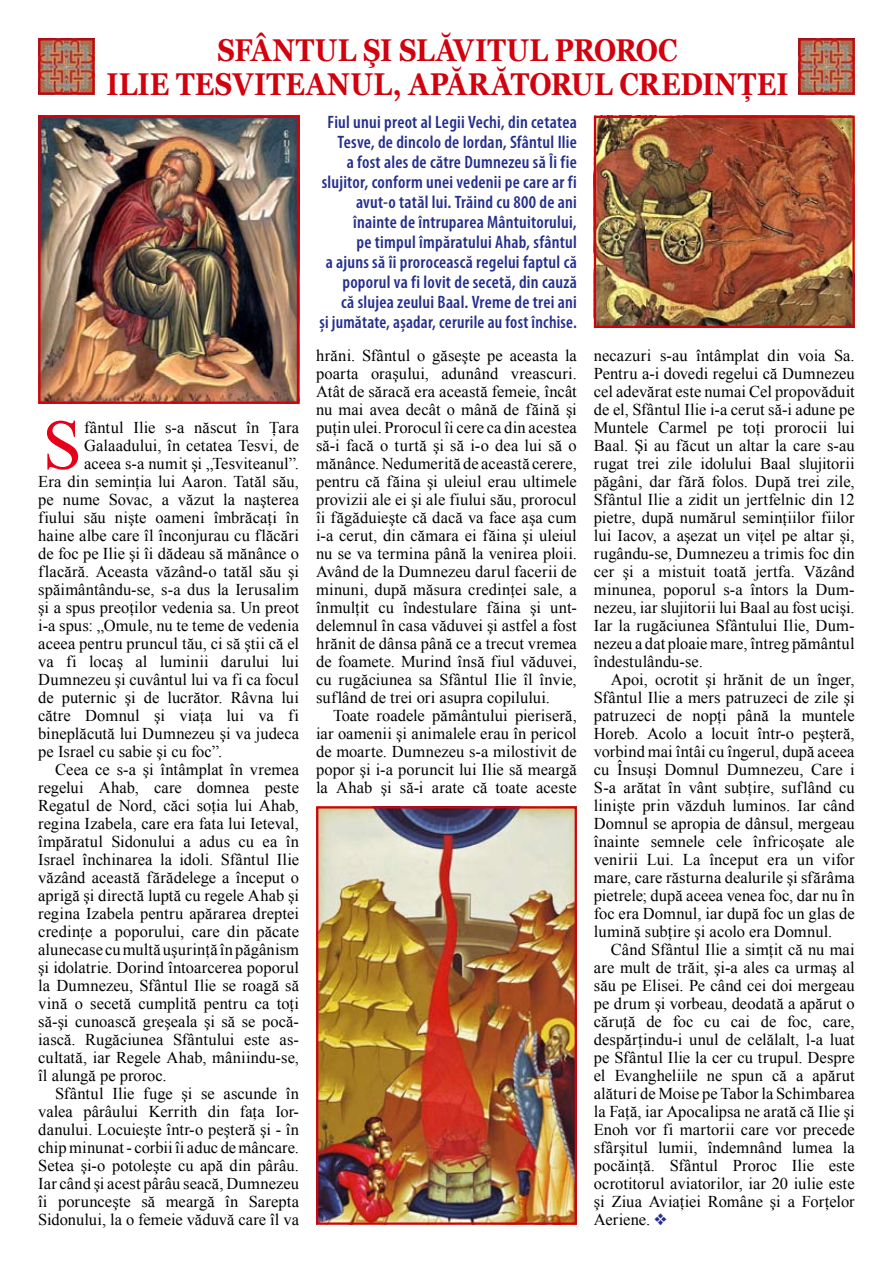
<style>
.page{position:relative;width:893px;height:1263px;background:#fff}
.page>*{position:absolute;margin:0;border:0;box-sizing:border-box;transform-origin:0 0}
.t1{font:70.8px "Times New Roman";color:#e60019}
.t2{font:700 31.5px/34.5px "Georgia";letter-spacing:.015em;color:#d1010e;text-align:center;scale:.86 1}
.t3{font:600 condensed 18px/20px "Myriad Pro";letter-spacing:.015em;color:#242f8d;text-align:right}
.t4{font:16.5px/18px "Times New Roman";letter-spacing:.005em;color:#000;text-align:justify}
.s1{color:#242f8d}
</style>
<div class="page">
<img style="left:41px;top:41px;width:51px;height:51px">
<div style="left:38px;top:38px;width:57px;height:57px;border:2px solid #d1010e"></div>
<img style="left:801px;top:41px;width:51px;height:51px">
<div style="left:798px;top:38px;width:57px;height:57px;border:2px solid #d1010e"></div>
<img style="left:41px;top:119px;width:255px;height:282px">
<div style="left:38px;top:116px;width:261px;height:288px;border:2px solid #d1010e"></div>
<img style="left:597px;top:119px;width:255px;height:206px">
<div style="left:594px;top:116px;width:261px;height:212px;border:2px solid #d1010e"></div>
<img style="left:319px;top:809px;width:255px;height:413px">
<div style="left:316px;top:806px;width:261px;height:419px;border:2px solid #d1010e"></div>
<h2 class="t2" style="left:107px;top:32px;width:794px">SFÂNTUL ŞI SLĂVITUL PROROC<br>ILIE TESVITEANUL, APĂRĂTORUL CREDINŢEI</h2>
<h1 class="t1" style="left:43px;top:397px;width:41px">S</h1>
<p class="t4" style="left:84px;top:418px;width:216px">fântul Ilie s-a născut în Ţara</p>
<p class="t4" style="left:84px;top:436px;width:216px">Galaadului, în cetatea Tesvi, de</p>
<p class="t4" style="left:84px;top:454px;width:216px">aceea s-a numit şi „Tesviteanul”.</p>
<p class="t4" style="left:38px;top:472px;width:262px">Era din seminţia lui Aaron. Tatăl său,</p>
<p class="t4" style="left:38px;top:490px;width:262px">pe nume Sovac, a văzut la naşterea</p>
<p class="t4" style="left:38px;top:508px;width:262px">fiului său nişte oameni îmbrăcaţi în</p>
<p class="t4" style="left:38px;top:526px;width:262px">haine albe care îl înconjurau cu flăcări</p>
<p class="t4" style="left:38px;top:544px;width:262px">de foc pe Ilie şi îi dădeau să mănânce o</p>
<p class="t4" style="left:38px;top:562px;width:262px">flacără. Aceasta văzând-o tatăl său şi</p>
<p class="t4" style="left:38px;top:580px;width:262px">spăimântându-se, s-a dus la Ierusalim</p>
<p class="t4" style="left:38px;top:598px;width:262px">şi a spus preoţilor vedenia sa. Un preot</p>
<p class="t4" style="left:38px;top:616px;width:262px">i-a spus: „Omule, nu te teme de vedenia</p>
<p class="t4" style="left:38px;top:634px;width:262px">aceea pentru pruncul tău, ci să ştii că el</p>
<p class="t4" style="left:38px;top:652px;width:262px">va fi locaş al luminii darului lui</p>
<p class="t4" style="left:38px;top:670px;width:262px">Dumnezeu şi cuvântul lui va fi ca focul</p>
<p class="t4" style="left:38px;top:688px;width:262px">de puternic şi de lucrător. Râvna lui</p>
<p class="t4" style="left:38px;top:706px;width:262px">către Domnul şi viaţa lui va fi</p>
<p class="t4" style="left:38px;top:724px;width:262px">bineplăcută lui Dumnezeu şi va judeca</p>
<p class="t4" style="left:38px;top:742px;width:185px">pe Israel cu sabie şi cu foc”.</p>
<p class="t4" style="left:55px;top:760px;width:245px">Ceea ce s-a şi întâmplat în vremea</p>
<p class="t4" style="left:38px;top:778px;width:262px">regelui Ahab, care domnea peste</p>
<p class="t4" style="left:38px;top:796px;width:262px">Regatul de Nord, căci soţia lui Ahab,</p>
<p class="t4" style="left:38px;top:814px;width:262px">regina Izabela, care era fata lui Ieteval,</p>
<p class="t4" style="left:38px;top:832px;width:262px">împăratul Sidonului a adus cu ea în</p>
<p class="t4" style="left:38px;top:850px;width:262px">Israel închinarea la idoli. Sfântul Ilie</p>
<p class="t4" style="left:38px;top:868px;width:262px">văzând această fărădelege a început o</p>
<p class="t4" style="left:38px;top:886px;width:262px">aprigă şi directă luptă cu regele Ahab şi</p>
<p class="t4" style="left:38px;top:904px;width:262px">regina Izabela pentru apărarea dreptei</p>
<p class="t4" style="left:38px;top:922px;width:262px">credinţe a poporului, care din păcate</p>
<p class="t4" style="left:38px;top:940px;width:262px">alunecase cu multă uşurinţă în păgânism</p>
<p class="t4" style="left:38px;top:958px;width:262px">şi idolatrie. Dorind întoarcerea poporul</p>
<p class="t4" style="left:38px;top:976px;width:262px">la Dumnezeu, Sfântul Ilie se roagă să</p>
<p class="t4" style="left:38px;top:994px;width:262px">vină o secetă cumplită pentru ca toţi</p>
<p class="t4" style="left:38px;top:1012px;width:262px">să‑şi cunoască greşeala şi să se pocă-</p>
<p class="t4" style="left:38px;top:1030px;width:262px">iască. Rugăciunea Sfântului este as-</p>
<p class="t4" style="left:38px;top:1048px;width:262px">cultată, iar Regele Ahab, mâniindu‑se,</p>
<p class="t4" style="left:38px;top:1066px;width:130px">îl alungă pe proroc.</p>
<p class="t4" style="left:55px;top:1084px;width:245px">Sfântul Ilie fuge şi se ascunde în</p>
<p class="t4" style="left:38px;top:1102px;width:262px">valea pârâului Kerrith din faţa Ior-</p>
<p class="t4" style="left:38px;top:1120px;width:262px">danului. Locuieşte într-o peşteră şi - în</p>
<p class="t4" style="left:38px;top:1138px;width:262px">chip minunat - corbii îi aduc de mâncare.</p>
<p class="t4" style="left:38px;top:1156px;width:262px">Setea şi-o potoleşte cu apă din pârâu.</p>
<p class="t4" style="left:38px;top:1174px;width:262px">Iar când şi acest pârâu seacă, Dumnezeu</p>
<p class="t4" style="left:38px;top:1192px;width:262px">îi porunceşte să meargă în Sarepta</p>
<p class="t4" style="left:38px;top:1210px;width:262px">Sidonului, la o femeie văduvă care îl va</p>
<p class="t3" style="left:319px;top:112px;width:259px">Fiul unui preot al Legii Vechi, din cetatea Tesve, de dincolo de Iordan, Sfântul Ilie<br>a fost ales de către Dumnezeu să Îi fie slujitor, conform unei vedenii pe care ar fi avut-o tatăl lui. Trăind cu 800 de ani înainte de întruparea Mântuitorului,<br>pe timpul împăratului Ahab, sfântul<br>a ajuns să îi prorocească regelui faptul că poporul va fi lovit de secetă, din cauză<br>că slujea zeului Baal. Vreme de trei ani<br>și jumătate, așadar, cerurile au fost închise.</p>
<p class="t4" style="left:316px;top:346px;width:262px">hrăni. Sfântul o găseşte pe aceasta la poarta oraşului, adunând vreascuri.<br>Atât de săracă era această femeie, încât nu mai avea decât o mână de făină şi puţin ulei. Prorocul îi cere ca din acestea să-i facă o turtă şi să i-o dea lui să o mănânce. Nedumerită de această cerere, pentru că făina şi uleiul erau ultimele provizii ale ei şi ale fiului său, prorocul îi făgăduieşte că dacă va face aşa cum i-a cerut, din cămara ei făina şi uleiul nu se va termina până la venirea ploii.<br>Având de la Dumnezeu darul facerii de minuni, după măsura credinţei sale, a înmulţit cu îndestulare făina şi unt&shy;delemnul în casa văduvei şi astfel a fost hrănit de dânsa până ce a trecut vremea de foamete. Murind însă fiul văduvei, cu rugăciunea sa Sfântul Ilie îl învie, suflând de trei ori asupra copilului.</p>
<p class="t4" style="left:316px;top:706px;width:262px;text-indent:17px">Toate roadele pământului pieriseră, iar oamenii şi animalele erau în pericol de moarte. Dumnezeu s-a milostivit de popor şi i-a poruncit lui Ilie să meargă la Ahab şi să-i arate că toate aceste</p>
<p class="t4" style="left:594px;top:346px;width:262px">necazuri s-au întâmplat din voia Sa.<br>Pentru a-i dovedi regelui că Dumnezeu cel adevărat este numai Cel propovăduit de el, Sfântul Ilie i-a cerut să-i adune pe Muntele Carmel pe toţi prorocii lui Baal. Şi au făcut un altar la care s-au rugat trei zile idolului Baal slujitorii păgâni, dar fără folos. După trei zile, Sfântul Ilie a zidit un jertfelnic din 12 pietre, după numărul seminţiilor fiilor lui Iacov, a aşezat un viţel pe altar şi, rugându-se, Dumnezeu a trimis foc din cer şi a mistuit toată jertfa. Văzând minunea, poporul s-a întors la Dum&shy;nezeu, iar slujitorii lui Baal au fost ucişi.<br>Iar la rugăciunea Sfântului Ilie, Dum&shy;nezeu a dat ploaie mare, întreg pământul îndestulându-se.</p>
<p class="t4" style="left:594px;top:670px;width:262px;text-indent:17px">Apoi, ocrotit şi hrănit de un înger, Sfântul Ilie a mers patruzeci de zile şi patruzeci de nopţi până la muntele Horeb. Acolo a locuit într-o peşteră, vorbind mai întâi cu îngerul, după aceea cu Însuşi Domnul Dumnezeu, Care i S‑a arătat în vânt subţire, suflând cu linişte prin văzduh luminos. Iar când Domnul se apropia de dânsul, mergeau înainte semnele cele înfricoşate ale venirii Lui. La început era un vifor mare, care răsturna dealurile şi sfărâma pietrele; după aceea venea foc, dar nu în foc era Domnul, iar după foc un glas de lumină subţire şi acolo era Domnul.</p>
<p class="t4" style="left:594px;top:940px;width:262px;text-indent:17px">Când Sfântul Ilie a simţit că nu mai are mult de trăit, şi-a ales ca urmaş al său pe Elisei. Pe când cei doi mergeau pe drum şi vorbeau, deodată a apărut o căruţă de foc cu cai de foc, care, despărţindu-i unul de celălalt, l-a luat pe Sfântul Ilie la cer cu trupul. Despre el Evangheliile ne spun că a apărut alături de Moise pe Tabor la Schimbarea la Faţă, iar Apocalipsa ne arată că Ilie şi Enoh vor fi martorii care vor precede sfârşitul lumii, îndemnând lumea la pocăinţă. Sfântul Proroc Ilie este ocrotitorul aviatorilor, iar 20 iulie este şi Ziua Aviaţiei Române şi a Forţelor Aeriene. <span class="s1">❖</span></p>
</div>
